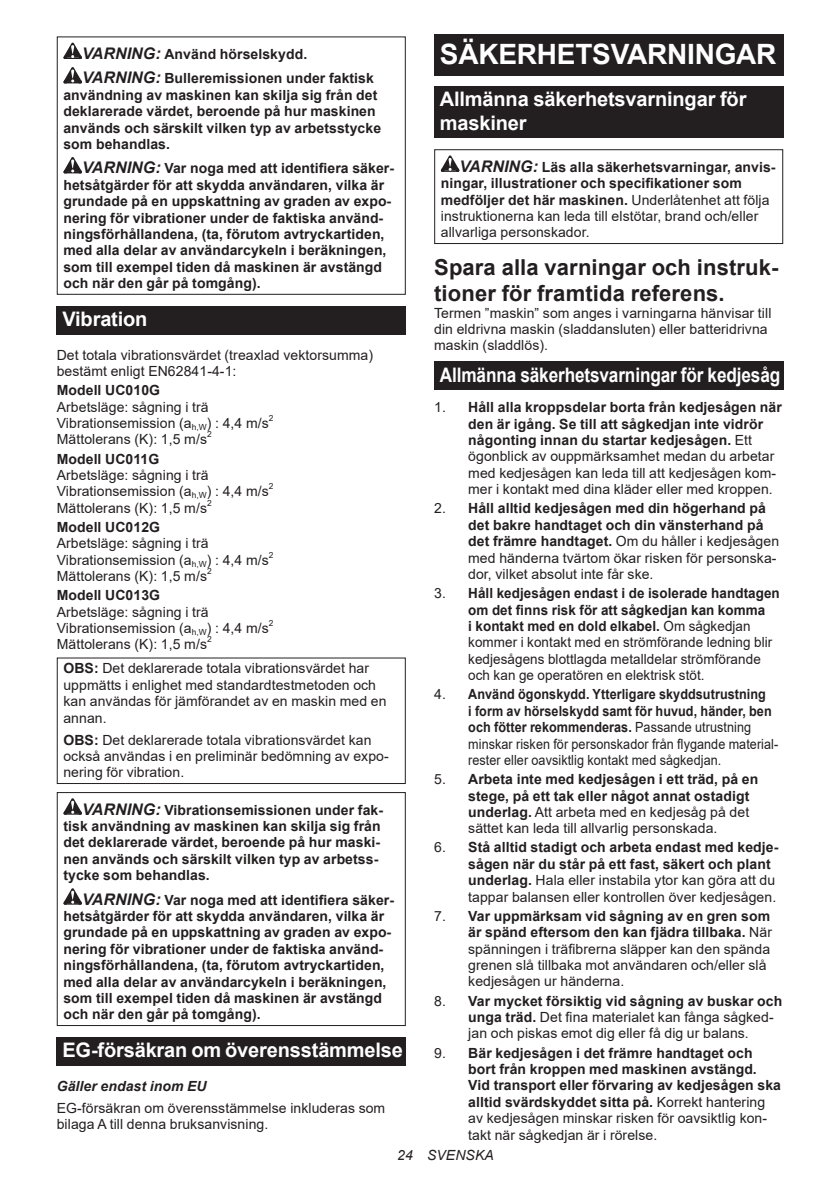
<style>
.page{position:relative;width:840px;height:1191px;background:#fff}
.page>*{position:absolute;margin:0;border:0;box-sizing:border-box;transform-origin:0 0}
.t1{font:700 28px "Arial";letter-spacing:-.01em;color:#fff}
.t2{font:700 22px/25.8px "Arial";letter-spacing:.005em;color:#231f20}
.t3{font:700 20px/23.4px "Arial";letter-spacing:-.01em;color:#fff}
.t4{font:700 20px "Arial";letter-spacing:-.01em;color:#fff;scale:.86 1}
.t5{font:14px/16.4px "Arial";letter-spacing:.005em;color:#231f20}
.t6{font:700 14px/16.4px "Arial";letter-spacing:.005em;color:#231f20}
.t7{font:italic 700 14px "Arial";letter-spacing:.005em;color:#231f20}
.t8{font:italic 14px "Arial";letter-spacing:.005em;color:#231f20}
.t9{font:8.4px "Arial";color:#231f20}
.s1{font-style:italic;font-size:16px}
.s2{font-weight:700}
.s3{font-weight:400}
</style>
<div class="page">
<svg style="left:63px;top:43px;width:19px;height:16px"></svg>
<svg style="left:63px;top:67px;width:19px;height:16px"></svg>
<svg style="left:63px;top:157px;width:19px;height:16px"></svg>
<div style="left:57px;top:36px;width:348px;height:259px;border:1px solid #231f20"></div>
<div style="left:57px;top:306px;width:348px;height:29px;background:#231f20"></div>
<div style="left:57px;top:657px;width:348px;height:127px;border:1px solid #231f20"></div>
<svg style="left:63px;top:798px;width:19px;height:16px"></svg>
<svg style="left:63px;top:888px;width:19px;height:16px"></svg>
<div style="left:57px;top:792px;width:348px;height:234px;border:1px solid #231f20"></div>
<div style="left:57px;top:1037px;width:348px;height:28px;background:#231f20"></div>
<div style="left:434px;top:34px;width:348px;height:41px;background:#231f20"></div>
<div style="left:434px;top:86px;width:348px;height:52px;background:#231f20"></div>
<svg style="left:440px;top:155px;width:19px;height:17px"></svg>
<div style="left:434px;top:149px;width:348px;height:95px;border:1px solid #231f20"></div>
<div style="left:434px;top:362px;width:348px;height:28px;background:#231f20"></div>
<p class="t6" style="left:82px;top:42px;width:293px;line-height:24.4px"><span class="s1">VARNING:</span> Använd hörselskydd.<br><span class="s1">VARNING:</span> Bulleremissionen under faktisk</p>
<p class="t6" style="left:63px;top:87px;width:319px">användning av maskinen kan skilja sig från det deklarerade värdet, beroende på hur maskinen används och särskilt vilken typ av arbetsstycke som behandlas.</p>
<p class="t6" style="left:63px;top:160px;width:332px;text-indent:19px"><span class="s1">VARNING:</span> Var noga med att identifiera säker&shy;hetsåtgärder för att skydda användaren, vilka är grundade på en uppskattning av graden av expo&shy;nering för vibrationer under de faktiska använd&shy;ningsförhållandena, (ta, förutom avtryckartiden, med alla delar av användarcykeln i beräkningen, som till exempel tiden då maskinen är avstängd och när den går på tomgång).</p>
<h3 class="t3" style="left:62px;top:308px;width:86px">Vibration</h3>
<p class="t5" style="left:57px;top:346px;width:317px">Det totala vibrationsvärdet (treaxlad vektorsumma) bestämt enligt EN62841-4-1:</p>
<p class="t6" style="left:57px;top:382px;width:105px">Modell UC010G</p>
<p class="t5" style="left:57px;top:398px;width:213px">Arbetsläge: sågning i trä<br>Vibrationsemission (a<sub>h,W</sub>) : 4,4 m/s</p>
<p class="t9" style="left:269px;top:412px;width:6px">2</p>
<p class="t5" style="left:57px;top:431px;width:152px">Mättolerans (K): 1,5 m/s</p>
<p class="t9" style="left:207px;top:428px;width:6px">2</p>
<p class="t6" style="left:57px;top:450px;width:104px">Modell UC011G</p>
<p class="t5" style="left:57px;top:467px;width:213px">Arbetsläge: sågning i trä<br>Vibrationsemission (a<sub>h,W</sub>) : 4,4 m/s</p>
<p class="t9" style="left:269px;top:480px;width:6px">2</p>
<p class="t5" style="left:57px;top:499px;width:152px">Mättolerans (K): 1,5 m/s</p>
<p class="t9" style="left:207px;top:497px;width:6px">2</p>
<p class="t6" style="left:57px;top:519px;width:105px">Modell UC012G</p>
<p class="t5" style="left:57px;top:535px;width:213px">Arbetsläge: sågning i trä<br>Vibrationsemission (a<sub>h,W</sub>) : 4,4 m/s</p>
<p class="t9" style="left:269px;top:549px;width:6px">2</p>
<p class="t5" style="left:57px;top:568px;width:152px">Mättolerans (K): 1,5 m/s</p>
<p class="t9" style="left:207px;top:565px;width:6px">2</p>
<p class="t6" style="left:57px;top:587px;width:105px">Modell UC013G</p>
<p class="t5" style="left:57px;top:603px;width:213px">Arbetsläge: sågning i trä<br>Vibrationsemission (a<sub>h,W</sub>) : 4,4 m/s</p>
<p class="t9" style="left:269px;top:617px;width:6px">2</p>
<p class="t5" style="left:57px;top:636px;width:152px">Mättolerans (K): 1,5 m/s</p>
<p class="t9" style="left:207px;top:633px;width:6px">2</p>
<p class="t5" style="left:63px;top:660px;width:324px"><span class="s2">OBS:</span> Det deklarerade totala vibrationsvärdet har uppmätts i enlighet med standardtestmetoden och kan användas för jämförandet av en maskin med en annan.</p>
<p class="t5" style="left:63px;top:731px;width:326px"><span class="s2">OBS:</span> Det deklarerade totala vibrationsvärdet kan också användas i en preliminär bedömning av expo&shy;nering för vibration.</p>
<p class="t6" style="left:63px;top:801px;width:321px;text-indent:19px"><span class="s1">VARNING:</span> Vibrationsemissionen under fak&shy;tisk användning av maskinen kan skilja sig från det deklarerade värdet, beroende på hur maski&shy;nen används och särskilt vilken typ av arbetss&shy;tycke som behandlas.</p>
<p class="t6" style="left:63px;top:891px;width:332px;text-indent:19px"><span class="s1">VARNING:</span> Var noga med att identifiera säker&shy;hetsåtgärder för att skydda användaren, vilka är grundade på en uppskattning av graden av expo&shy;nering för vibrationer under de faktiska använd&shy;ningsförhållandena, (ta, förutom avtryckartiden, med alla delar av användarcykeln i beräkningen, som till exempel tiden då maskinen är avstängd och när den går på tomgång).</p>
<h3 class="t3" style="left:62px;top:1038px;width:342px">EG-försäkran om överensstämmelse</h3>
<p class="t7" style="left:57px;top:1076px;width:151px">Gäller endast inom EU</p>
<p class="t5" style="left:57px;top:1099px;width:330px">EG-försäkran om överensstämmelse inkluderas som bilaga A till denna bruksanvisning.</p>
<h1 class="t1" style="left:439px;top:34px;width:338px">SÄKERHETSVARNINGAR</h1>
<h3 class="t3" style="left:439px;top:88px;width:308px">Allmänna säkerhetsvarningar för maskiner</h3>
<p class="t6" style="left:440px;top:159px;width:336px;text-indent:19px"><span class="s1">VARNING:</span> Läs alla säkerhetsvarningar, anvis&shy;ningar, illustrationer och specifikationer som medföljer det här maskinen. <span class="s3">Underlåtenhet att följa instruktionerna kan leda till elstötar, brand och/eller allvarliga personskador.</span></p>
<h2 class="t2" style="left:434px;top:255px;width:345px">Spara alla varningar och instruk&shy;tioner för framtida referens.</h2>
<p class="t5" style="left:434px;top:304px;width:338px">Termen ”maskin” som anges i varningarna hänvisar till din eldrivna maskin (sladdansluten) eller batteridrivna maskin (sladdlös).</p>
<h3 class="t4" style="left:439px;top:360px;width:397px">Allmänna säkerhetsvarningar för kedjesåg</h3>
<p class="t5" style="left:468px;top:399px;width:315px;text-indent:-34px">1. <span class="s2">Håll alla kroppsdelar borta från kedjesågen när den är igång. Se till att sågkedjan inte vidrör någonting innan du startar kedjesågen.</span> Ett ögonblick av ouppmärksamhet medan du arbetar med kedjesågen kan leda till att kedjesågen kom&shy;mer i kontakt med dina kläder eller med kroppen.</p>
<p class="t5" style="left:468px;top:500px;width:312px;text-indent:-34px">2. <span class="s2">Håll alltid kedjesågen med din högerhand på det bakre handtaget och din vänsterhand på det främre handtaget.</span> Om du håller i kedjesågen med händerna tvärtom ökar risken för personska&shy;dor, vilket absolut inte får ske.</p>
<p class="t5" style="left:468px;top:585px;width:313px;text-indent:-34px">3. <span class="s2">Håll kedjesågen endast i de isolerade handtagen om det finns risk för att sågkedjan kan komma<br>i kontakt med en dold elkabel.</span> Om sågkedjan kommer i kontakt med en strömförande ledning blir kedjesågens blottlagda metalldelar strömförande och kan ge operatören en elektrisk stöt.</p>
<p class="t5" style="left:468px;top:686px;width:311px;text-indent:-34px">4. <span class="s2">Använd ögonskydd. Ytterligare skyddsutrustning<br>i form av hörselskydd samt för huvud, händer, ben och fötter rekommenderas.</span> Passande utrustning minskar risken för personskador från flygande material&shy;rester eller oavsiktlig kontakt med sågkedjan.</p>
<p class="t6" style="left:468px;top:771px;width:291px;text-indent:-34px"><span class="s3">5.</span> Arbeta inte med kedjesågen i ett träd, på en stege, på ett tak eller något annat ostadigt underlag. <span class="s3">Att arbeta med en kedjesåg på det sättet kan leda till allvarlig personskada.</span></p>
<p class="t6" style="left:468px;top:839px;width:311px;text-indent:-34px"><span class="s3">6.</span> Stå alltid stadigt och arbeta endast med kedje&shy;sågen när du står på ett fast, säkert och plant underlag. <span class="s3">Hala eller instabila ytor kan göra att du tappar balansen eller kontrollen över kedjesågen.</span></p>
<p class="t5" style="left:468px;top:907px;width:305px;text-indent:-34px">7. <span class="s2">Var uppmärksam vid sågning av en gren som är spänd eftersom den kan fjädra tillbaka.</span> När spänningen i träfibrerna släpper kan den spända grenen slå tillbaka mot användaren och/eller slå kedjesågen ur händerna.</p>
<p class="t5" style="left:468px;top:992px;width:315px;text-indent:-34px">8. <span class="s2">Var mycket försiktig vid sågning av buskar och unga träd.</span> Det fina materialet kan fånga sågked&shy;jan och piskas emot dig eller få dig ur balans.</p>
<p class="t6" style="left:468px;top:1044px;width:314px;text-indent:-34px"><span class="s3">9.</span> Bär kedjesågen i det främre handtaget och bort från kroppen med maskinen avstängd.<br>Vid transport eller förvaring av kedjesågen ska alltid svärdskyddet sitta på. <span class="s3">Korrekt hantering av kedjesågen minskar risken för oavsiktlig kon&shy;takt när sågkedjan är i rörelse.</span></p>
<p class="t8" style="left:397px;top:1146px;width:98px">24 SVENSKA</p>
</div>
